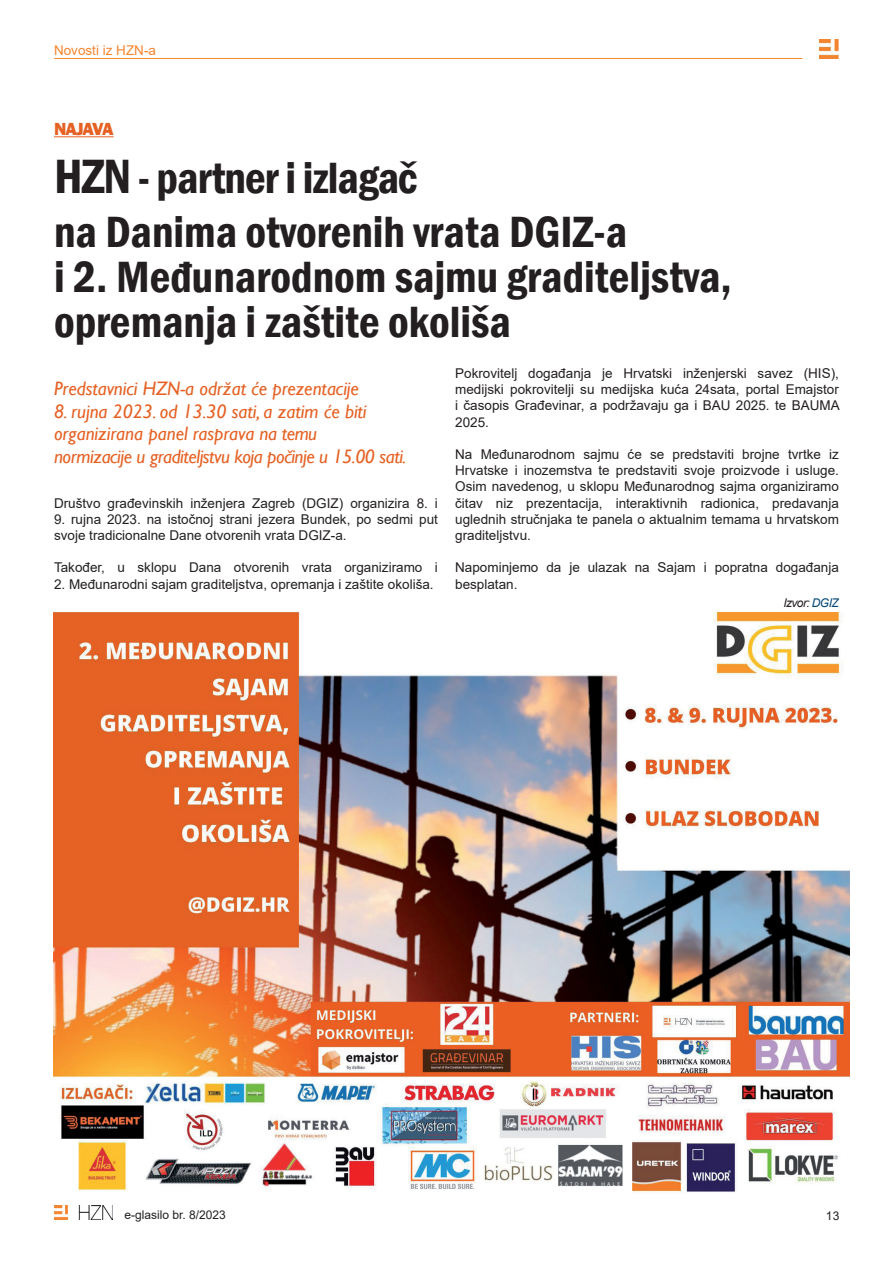
<style>
.page{position:relative;width:893px;height:1263px;background:#fff}
.page>*{position:absolute;margin:0;border:0;box-sizing:border-box;transform-origin:0 0}
.t1{font:600 condensed 45px/53.6px "Franklin Gothic";color:#231f20}
.t2{font:italic 19.5px/22.5px "Gill Sans";letter-spacing:-.02em;color:#e56124}
.t3{font:italic 19.5px "Gill Sans";color:#e56124}
.t4{font:800 18px "Franklin Gothic";letter-spacing:-.06em;color:#e56124}
.t5{font:13.5px/16.2px "Arial";color:#231f20}
.t6{font:13.5px "Arial";color:#f58631}
.t7{font:12px "Arial";color:#231f20}
.t8{font:italic 12px "Arial";letter-spacing:-.05em;color:#231f20}
.s1{font-size:49.5px}
.s2{color:#054877}
</style>
<div class="page">
<img style="left:819px;top:40px;width:19px;height:19px">
<img style="left:55px;top:1206px;width:57px;height:13px">
<hr style="left:54px;top:58px;width:748px;height:1px;background:#f58630">
<img style="left:53px;top:612px;width:796px;height:581px">
<hr style="left:54px;top:136px;width:60px;height:1px;background:#e56124">
<p class="t6" style="left:54px;top:40px;width:104px">Novosti iz HZN-a</p>
<h3 class="t4" style="left:54px;top:118px;width:61px">NAJAVA</h3>
<h1 class="t1" style="left:54px;top:151px;width:575px"><span class="s1">HZN</span> - partner i izlagač<br>na Danima otvorenih vrata DGIZ-a</h1>
<h1 class="t1" style="left:54px;top:254px;width:680px;line-height:45px">i 2. Međunarodnom sajmu graditeljstva, opremanja i zaštite okoliša</h1>
<h2 class="t3" style="left:54px;top:377px;width:306px">Predstavnici HZN-a održat će prezentacije</h2>
<h2 class="t2" style="left:54px;top:400px;width:354px">8. rujna 2023. od 13.30 sati, a zatim će biti organizirana panel rasprava na temu<br>normizacije u graditeljstvu koja počinje u 15.00 sati.</h2>
<p class="t5" style="left:455px;top:365px;width:386px;text-align:justify">Pokrovitelj događanja je Hrvatski inženjerski savez (HIS), medijski pokrovitelji su medijska kuća 24sata, portal Emajstor i časopis Građevinar, a podržavaju ga i BAU 2025. te BAUMA 2025.</p>
<p class="t5" style="left:455px;top:446px;width:385px;text-align:justify">Na Međunarodnom sajmu će se predstaviti brojne tvrtke iz Hrvatske i inozemstva te predstaviti svoje proizvode i usluge.<br>Osim navedenog, u sklopu Međunarodnog sajma organiziramo čitav niz prezentacija, interaktivnih radionica, predavanja uglednih stručnjaka te panela o aktualnim temama u hrvatskom graditeljstvu.</p>
<p class="t5" style="left:455px;top:559px;width:385px">Napominjemo da je ulazak na Sajam i popratna događanja besplatan.</p>
<p class="t8" style="left:783px;top:595px;width:57px">Izvor: <span class="s2">DGIZ</span></p>
<p class="t5" style="left:54px;top:495px;width:385px">Društvo građevinskih inženjera Zagreb (DGIZ) organizira 8. i</p>
<p class="t5" style="left:54px;top:511px;width:385px">9. rujna 2023. na istočnoj strani jezera Bundek, po sedmi put svoje tradicionalne Dane otvorenih vrata DGIZ-a.</p>
<p class="t5" style="left:54px;top:559px;width:385px">Također, u sklopu Dana otvorenih vrata organiziramo i</p>
<p class="t5" style="left:54px;top:576px;width:381px">2. Međunarodni sajam graditeljstva, opremanja i zaštite okoliša.</p>
<p class="t7" style="left:125px;top:1206px;width:103px">e-glasilo br. 8/2023</p>
<p class="t7" style="left:826px;top:1207px;width:15px">13</p>
</div>
